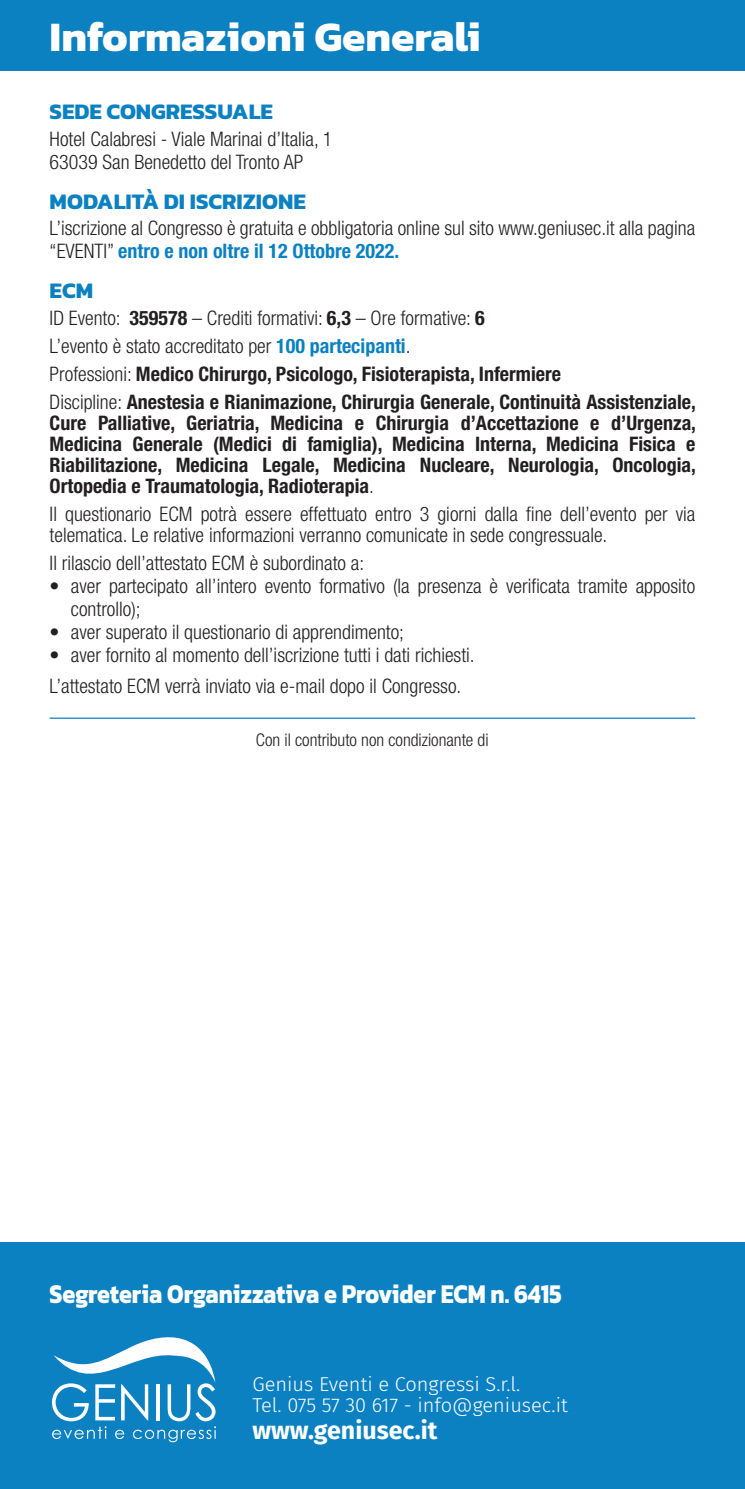
<style>
.page{position:relative;width:745px;height:1489px;background:#fff}
.page>*{position:absolute;margin:0;border:0;box-sizing:border-box;transform-origin:0 0}
.t1{font:700 42.5px "Kanit";color:#fff}
.t2{font:700 27.5px "Kanit";color:#fff;scale:.85 1}
.t3{font:700 25px "Fira Sans";color:#fff}
.t4{font:700 22.5px "Kanit";color:#0c81c2}
.t5{font:300 condensed 20px/23px "Helvetica Neue LT Std";color:#231f20}
.t6{font:700 condensed 20px/28px "Helvetica Neue LT Std";color:#231f20}
.t7{font:300 20px/21.2px "Fira Sans";color:#fff}
.t8{font:300 condensed 17.5px "Helvetica Neue LT Std";color:#231f20}
.s1{font-weight:700;color:#0c81c2}
.s2{font-weight:300}
.s3{color:#0c81c2}
</style>
<div class="page">
<div style="left:0;top:0;width:744px;height:71px;background:#0c81c2"></div>
<div style="left:0;top:1242px;width:744px;height:246px;background:#0c81c2"></div>
<svg style="left:52px;top:1337px;width:164px;height:104px"></svg>
<hr style="left:50px;top:717px;width:644px;height:1px;background:#0c81c2">
<h1 class="t1" style="left:50px;top:4px;width:432px">Informazioni Generali</h1>
<p class="t4" style="left:50px;top:94px;width:224px">SEDE CONGRESSUALE</p>
<p class="t5" style="left:50px;top:127px;width:284px">Hotel Calabresi - Viale Marinai d’Italia, 1<br>63039 San Benedetto del Tronto AP</p>
<p class="t4" style="left:50px;top:183px;width:257px">MODALITÀ DI ISCRIZIONE</p>
<p class="t5" style="left:50px;top:216px;width:646px">L’iscrizione al Congresso è gratuita e obbligatoria online sul sito www.geniusec.it alla pagina “EVENTI” <span class="s1">entro e non oltre il 12 Ottobre 2022.</span></p>
<p class="t4" style="left:50px;top:273px;width:45px">ECM</p>
<p class="t6" style="left:50px;top:303px;width:647px"><span class="s2">ID Evento:</span> 359578 <span class="s2">– Crediti formativi:</span> 6,3 <span class="s2">– Ore formative:</span> 6<br><span class="s2">L’evento è stato accreditato per</span> <span class="s3">100 partecipanti</span><span class="s2">.<br>Professioni:</span> Medico Chirurgo, Psicologo, Fisioterapista, Infermiere<br><span class="s2">Discipline:</span> Anestesia e Rianimazione, Chirurgia Generale, Continuità Assistenziale,</p>
<p class="t6" style="left:50px;top:412px;width:647px;line-height:21px;text-align:justify">Cure Palliative, Geriatria, Medicina e Chirurgia d’Accettazione e d’Urgenza, Medicina Generale (Medici di famiglia), Medicina Interna, Medicina Fisica e Riabilitazione, Medicina Legale, Medicina Nucleare, Neurologia, Oncologia, Ortopedia e Traumatologia, Radioterapia<span class="s2">.</span></p>
<p class="t5" style="left:50px;top:503px;width:646px;line-height:21px">Il questionario ECM potrà essere effettuato entro 3 giorni dalla fine dell’evento per via telematica. Le relative informazioni verranno comunicate in sede congressuale.</p>
<p class="t5" style="left:50px;top:551px;width:316px">Il rilascio dell’attestato ECM è subordinato a:</p>
<p class="t5" style="left:71px;top:574px;width:625px;text-indent:-21px">• aver partecipato all’intero evento formativo (la presenza è verificata tramite apposito controllo);</p>
<p class="t5" style="left:50px;top:620px;width:355px">• aver superato il questionario di apprendimento;</p>
<p class="t5" style="left:50px;top:640px;width:426px;line-height:30px">• aver fornito al momento dell’iscrizione tutti i dati richiesti.<br>L’attestato ECM verrà inviato via e-mail dopo il Congresso.</p>
<p class="t8" style="left:256px;top:730px;width:234px">Con il contributo non condizionante di</p>
<h2 class="t2" style="left:50px;top:1272px;width:603px">Segreteria Organizzativa e Provider ECM n. 6415</h2>
<p class="t7" style="left:252px;top:1373px;width:317px">Genius Eventi e Congressi S.r.l.<br>Tel. 075 57 30 617 - info@geniusec.it</p>
<p class="t3" style="left:252px;top:1408px;width:187px">www.geniusec.it</p>
</div>
